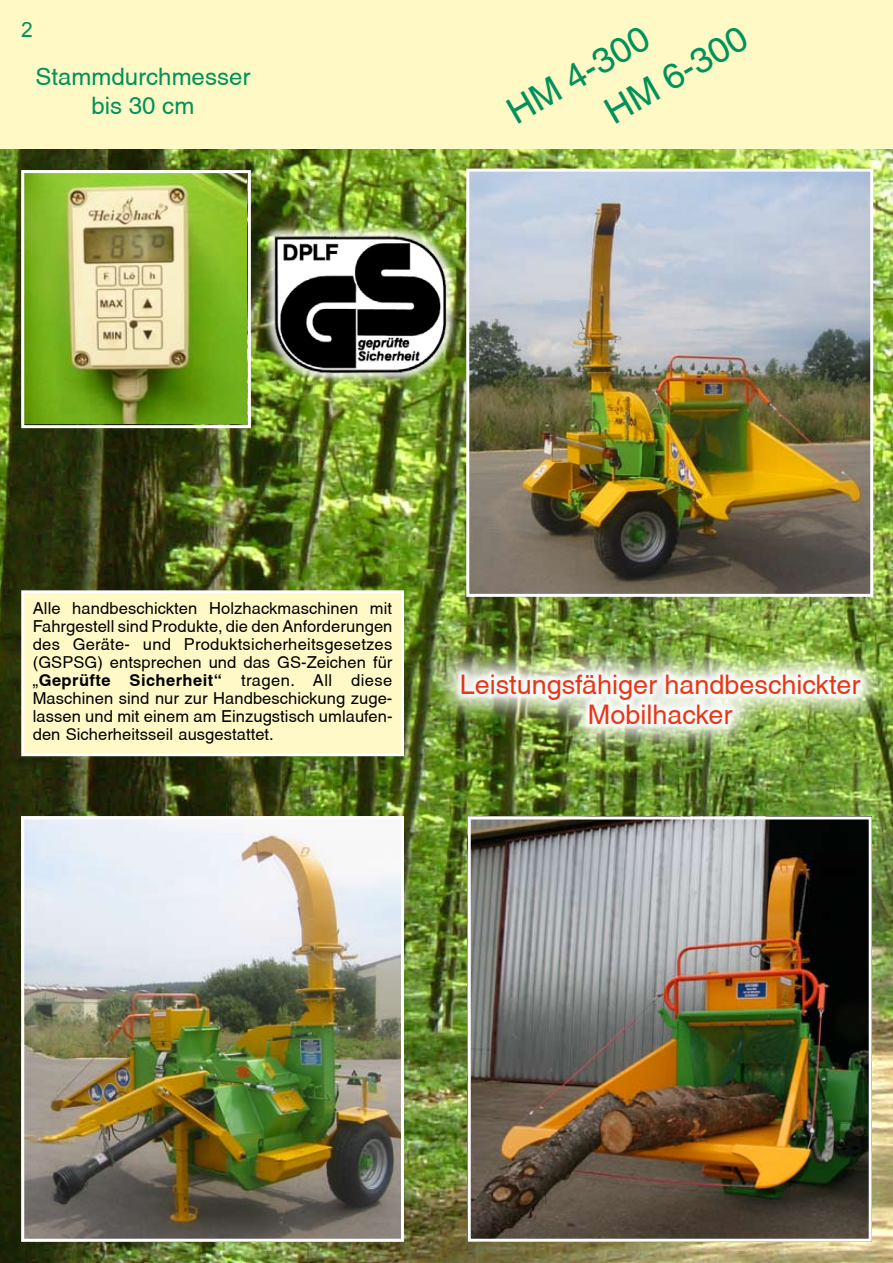
<style>
.page{position:relative;width:893px;height:1263px;background:#fff}
.page>*{position:absolute;margin:0;border:0;box-sizing:border-box;transform-origin:0 0}
.t1{font:36px/48.9px "Helvetica";color:#00925b}
.t2{font:27px/30px "Helvetica";color:#e5371a;text-align:center}
.t3{font:24px/28.8px "Helvetica";color:#00925b;text-align:center}
.t4{font:21px "Arial";color:#00925b}
.t5{font:16.5px/18px "Helvetica";letter-spacing:.005em;color:#000;text-align:justify}
.s1{font-weight:700}
</style>
<div class="page">
<img style="left:0;top:149px;width:893px;height:1114px">
<div style="left:0;top:0;width:893px;height:149px;background:#fff9c6"></div>
<img style="left:472px;top:820px;width:396px;height:418px">
<div style="left:468px;top:816px;width:404px;height:426px;border:3px solid #fff"></div>
<img style="left:25px;top:174px;width:222px;height:249px">
<div style="left:21px;top:170px;width:230px;height:258px;border:3px solid #fff"></div>
<div style="left:262px;top:223px;width:257px;height:222px;background:#fff;opacity:.8"></div>
<img style="left:264px;top:225px;width:190px;height:158px">
<img style="left:470px;top:173px;width:399px;height:420px">
<div style="left:466px;top:169px;width:407px;height:428px;border:3px solid #fff"></div>
<img style="left:25px;top:820px;width:375px;height:418px">
<div style="left:21px;top:816px;width:383px;height:426px;border:3px solid #fff"></div>
<div style="left:23px;top:592px;width:379px;height:163px;background:#fff9c7"></div>
<div style="left:21px;top:590px;width:383px;height:166px;border:3px solid #fff"></div>
<div style="left:428px;top:641px;width:465px;height:144px;background:#fff;opacity:.85"></div>
<div style="left:453px;top:666px;width:440px;height:126px;background:#fff;opacity:.8"></div>
<p class="t4" style="left:21px;top:15px;width:13px">2</p>
<h3 class="t3" style="left:36px;top:62px;width:216px">Stammdurchmesser bis 30 cm</h3>
<h1 class="t1" style="left:571px;top:51px;width:160px;text-indent:-85px;rotate:-30deg">HM 4-300<br>HM 6-300</h1>
<p class="t5" style="left:33px;top:599px;width:361px">Alle handbeschickten Holzhackmaschinen mit Fahrgestell sind Produkte, die den Anforderungen des Geräte- und Produktsicherheitsgesetzes (GSPSG) entsprechen und das GS-Zeichen für „<span class="s1">Geprüfte Sicherheit“</span> tragen. All diese Maschinen sind nur zur Handbeschickung zuge&shy;lassen und mit einem am Einzugstisch umlaufen&shy;den Sicherheitsseil ausgestattet.</p>
<h2 class="t2" style="left:460px;top:670px;width:402px">Leistungsfähiger handbeschickter<br>Mobilhacker</h2>
</div>
